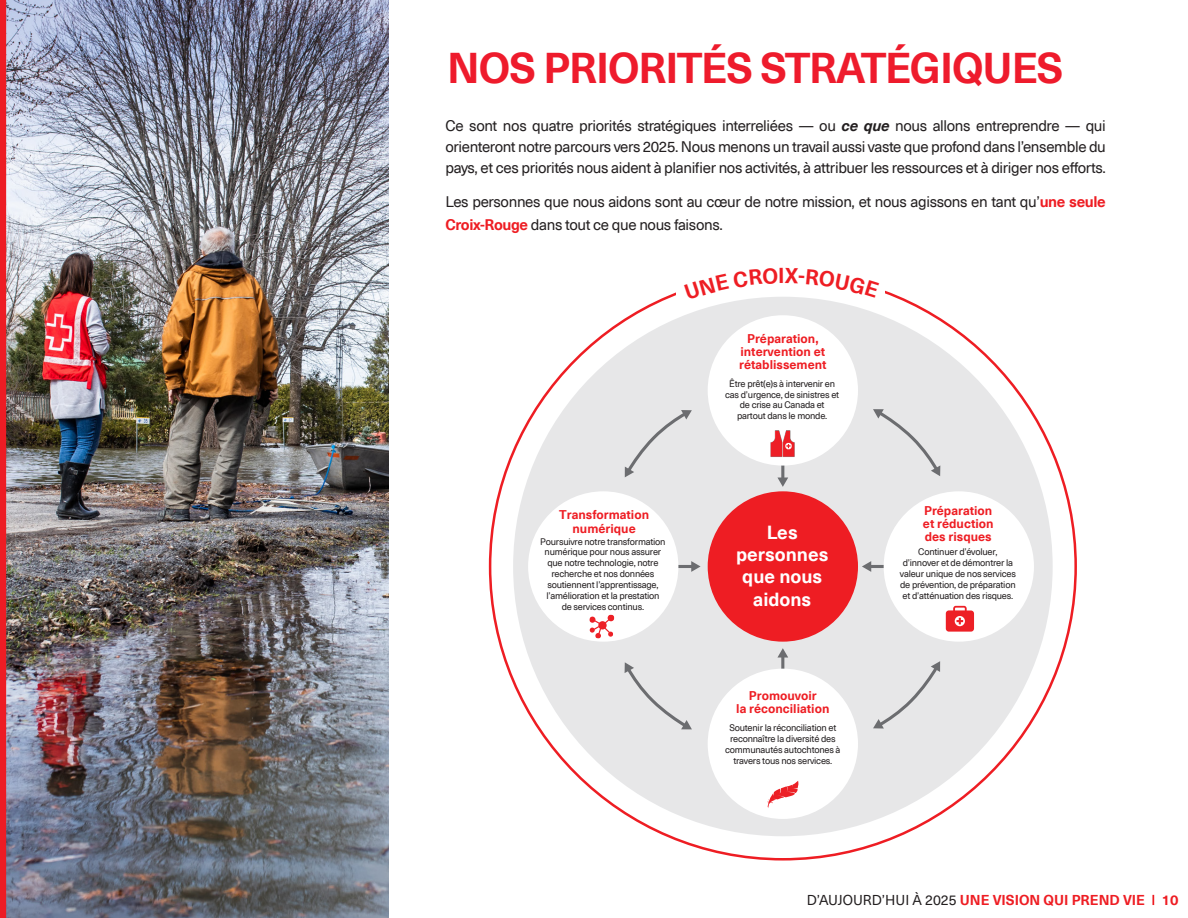
<style>
.page{position:relative;width:1188px;height:918px;background:#fff}
.page>*{position:absolute;margin:0;border:0;box-sizing:border-box;transform-origin:0 0}
.TEXT_default_sasa{font:700 42px "Neue Haas Unica Pro";letter-spacing:-.025em;color:#ee1b2c}
.t1{font:700 18.6px/22.2px "Neue Haas Unica Pro";color:#fff;text-align:center}
.TEXT_default_sasa-2{font:15px/21px "Neue Haas Unica Pro";letter-spacing:-.025em;color:#231f20;text-align:justify}
.t2{font:700 13.95px "Neue Haas Unica Pro";color:#ee1d23}
.t3{font:700 12.3px/13.2px "Neue Haas Unica Pro";color:#ee1d23;text-align:center}
.t4{font:9.3px/10.8px "Neue Haas Unica Pro";letter-spacing:-.025em;color:#231f20;text-align:center}
.s1{font-weight:700;font-style:italic}
.s2{font-weight:700;color:#ee1d23}
.s3{font-weight:400;color:#231f20}
</style>
<div class="page">
<svg style="left:1152px;top:895px;width:2px;height:10px"></svg>
<img style="left:6px;top:0;width:382px;height:918px">
<div style="left:513px;top:297px;width:540px;height:539px;background:#e7e7e8;border-radius:50%"></div>
<hr style="left:669px;top:565px;width:24px;height:3px;background:#6c6d70">
<svg style="left:691px;top:561px;width:10px;height:11px"></svg>
<hr style="left:870px;top:565px;width:24px;height:3px;background:#6c6d70">
<svg style="left:862px;top:561px;width:9px;height:11px"></svg>
<hr style="left:781px;top:656px;width:3px;height:24px;background:#6c6d70">
<svg style="left:777px;top:648px;width:11px;height:10px"></svg>
<hr style="left:781px;top:455px;width:3px;height:24px;background:#6c6d70">
<svg style="left:778px;top:478px;width:10px;height:9px"></svg>
<svg style="left:873px;top:409px;width:68px;height:67px"></svg>
<svg style="left:624px;top:410px;width:68px;height:67px"></svg>
<svg style="left:624px;top:662px;width:68px;height:68px"></svg>
<svg style="left:873px;top:661px;width:68px;height:68px"></svg>
<div style="left:708px;top:491px;width:150px;height:151px;background:#ee1d23;border-radius:50%"></div>
<div style="left:884px;top:491px;width:150px;height:151px;background:#fff;border-radius:50%"></div>
<div style="left:708px;top:315px;width:150px;height:151px;background:#fff;border-radius:50%"></div>
<div style="left:708px;top:669px;width:150px;height:150px;background:#fff;border-radius:50%"></div>
<div style="left:528px;top:491px;width:150px;height:151px;background:#fff;border-radius:50%"></div>
<svg style="left:946px;top:606px;width:28px;height:26px"></svg>
<svg style="left:767px;top:781px;width:32px;height:27px"></svg>
<svg style="left:589px;top:614px;width:25px;height:25px"></svg>
<img style="left:770px;top:430px;width:25px;height:27px">
<div style="left:0;top:0;width:6px;height:918px;background:#ed1c24"></div>
<p class="TEXT_default_sasa" style="left:447px;top:43px;width:618px">NOS PRI ORITÉS STRATÉGI QUES</p>
<p class="TEXT_default_sasa-2" style="left:446px;top:115px;width:662px">Ce sont nos quatre priorités stratégiques interreliées — ou <span class="s1">ce que</span> nous allons entreprendre — qui orienteront notre parcours vers 2025. Nous menons un travail aussi vaste que profond dans l’ensemble du pays, et ces priorités nous aident à planifier nos activités, à attribuer les ressources et à diriger nos efforts.</p>
<p class="TEXT_default_sasa-2" style="left:446px;top:191px;width:662px;line-height:22.5px">Les personnes que nous aidons sont au cœur de notre mission, et nous agissons en tant qu’<span class="s2">une seule<br>Croix-Rouge</span> dans tout ce que nous faisons.</p>
<p class="t3" style="left:739px;top:332px;width:89px">Préparation, intervention et rétablissement</p>
<p class="t3" style="left:559px;top:509px;width:91px">Transformation numérique</p>
<p class="t4" style="left:540px;top:536px;width:127px">Poursuivre notre transformation numérique pour nous assurer que notre technologie, notre recherche et nos données soutiennent l’apprentissage, l’amélioration et la prestation de services continus.</p>
<p class="t4" style="left:725px;top:378px;width:115px">Être prêt(e)s à intervenir en cas d’urgence, de sinistres et de crise au Canada et partout dans le monde.</p>
<p class="t1" style="left:736px;top:521px;width:94px">Les personnes que nous aidons</p>
<p class="t3" style="left:736px;top:689px;width:95px">Promouvoir<br>la réconciliation</p>
<p class="t4" style="left:725px;top:723px;width:117px">Soutenir la réconciliation et reconnaître la diversité des communautés autochtones à travers tous nos services.</p>
<p class="t3" style="left:923px;top:504px;width:72px;text-align:justify">Préparation et réduction des risques</p>
<p class="t4" style="left:900px;top:547px;width:118px">Continuer d’évoluer, d’innover et de démontrer la valeur unique de nos services de prévention, de préparation et d’atténuation des risques.</p>
<h3 class="t2" style="left:807px;top:891px;width:373px"><span class="s3">D’AUJOURD’HUI À 2025</span> UNE VISION QUI PREND VIE 10</h3>
</div>
